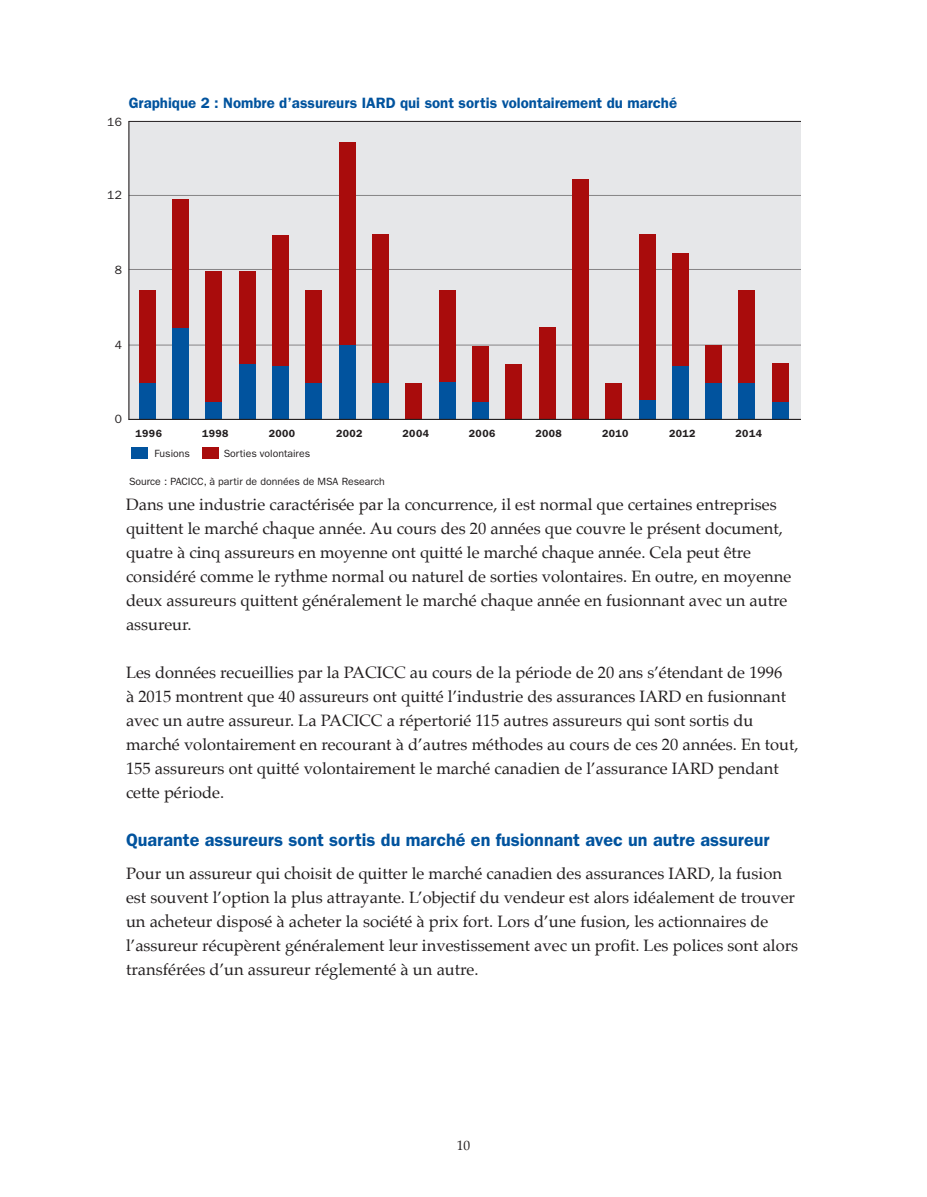
<style>
.page{position:relative;width:927px;height:1197px;background:#fff}
.page>*{position:absolute;margin:0;border:0;box-sizing:border-box;transform-origin:0 0}
.t1{font:600 18px "ITC Franklin Gothic Std";color:#01539e}
.t2{font:16.5px/24px "Palatino";color:#231f20}
.t3{font:600 15px "ITC Franklin Gothic Std";color:#01539e}
.t4{font:13.5px "Palatino";color:#231f20}
.t5{font:12px "ITC Franklin Gothic Std";color:#231f20}
.t6{font:10.5px "ITC Franklin Gothic Std";color:#231f20}
.t7{font:600 10.5px "ITC Franklin Gothic Std";letter-spacing:.04em;color:#231f20}
</style>
<div class="page">
<div style="left:129px;top:122px;width:672px;height:297px;background:#e6e7e9"></div>
<hr style="left:128px;top:121px;width:1px;height:299px;background:#231f20">
<hr style="left:129px;top:345px;width:672px;height:1px;background:#231f20">
<hr style="left:129px;top:269px;width:672px;height:1px;background:#231f20">
<hr style="left:129px;top:195px;width:672px;height:1px;background:#231f20">
<hr style="left:129px;top:121px;width:672px;height:1px;background:#231f20">
<div style="left:139px;top:382px;width:16px;height:37px;background:#01539e"></div>
<div style="left:173px;top:327px;width:16px;height:92px;background:#01539e"></div>
<div style="left:206px;top:401px;width:16px;height:18px;background:#01539e"></div>
<div style="left:239px;top:364px;width:16px;height:55px;background:#01539e"></div>
<div style="left:273px;top:365px;width:16px;height:54px;background:#01539e"></div>
<div style="left:306px;top:382px;width:16px;height:37px;background:#01539e"></div>
<div style="left:339px;top:345px;width:16px;height:74px;background:#01539e"></div>
<div style="left:372px;top:383px;width:17px;height:36px;background:#01539e"></div>
<div style="left:472px;top:401px;width:17px;height:18px;background:#01539e"></div>
<div style="left:639px;top:400px;width:16px;height:19px;background:#01539e"></div>
<div style="left:672px;top:365px;width:16px;height:54px;background:#01539e"></div>
<div style="left:706px;top:382px;width:16px;height:37px;background:#01539e"></div>
<div style="left:739px;top:383px;width:16px;height:36px;background:#01539e"></div>
<div style="left:772px;top:402px;width:16px;height:17px;background:#01539e"></div>
<div style="left:772px;top:363px;width:16px;height:39px;background:#a90c0c"></div>
<div style="left:739px;top:291px;width:16px;height:92px;background:#a90c0c"></div>
<div style="left:706px;top:346px;width:16px;height:37px;background:#a90c0c"></div>
<div style="left:672px;top:253px;width:16px;height:112px;background:#a90c0c"></div>
<div style="left:639px;top:235px;width:16px;height:165px;background:#a90c0c"></div>
<div style="left:606px;top:383px;width:16px;height:36px;background:#a90c0c"></div>
<div style="left:572px;top:179px;width:17px;height:240px;background:#a90c0c"></div>
<div style="left:539px;top:327px;width:16px;height:92px;background:#a90c0c"></div>
<div style="left:506px;top:364px;width:16px;height:55px;background:#a90c0c"></div>
<div style="left:472px;top:346px;width:17px;height:55px;background:#a90c0c"></div>
<div style="left:439px;top:290px;width:16px;height:93px;background:#a90c0c"></div>
<div style="left:439px;top:383px;width:16px;height:36px;background:#01539e"></div>
<div style="left:406px;top:383px;width:16px;height:36px;background:#a90c0c"></div>
<div style="left:372px;top:234px;width:17px;height:149px;background:#a90c0c"></div>
<div style="left:339px;top:143px;width:16px;height:202px;background:#a90c0c"></div>
<div style="left:306px;top:290px;width:16px;height:93px;background:#a90c0c"></div>
<div style="left:273px;top:235px;width:16px;height:130px;background:#a90c0c"></div>
<div style="left:239px;top:272px;width:16px;height:92px;background:#a90c0c"></div>
<div style="left:206px;top:271px;width:16px;height:131px;background:#a90c0c"></div>
<div style="left:173px;top:199px;width:16px;height:129px;background:#a90c0c"></div>
<div style="left:139px;top:291px;width:16px;height:92px;background:#a90c0c"></div>
<hr style="left:129px;top:419px;width:672px;height:1px;background:#231f20">
<div style="left:131px;top:448px;width:17px;height:11px;background:#01539e"></div>
<div style="left:203px;top:448px;width:16px;height:11px;background:#a90c0c"></div>
<p class="t3" style="left:129px;top:94px;width:550px">Graphique 2 : Nombre d’assureurs IARD qui sont sortis volontairement du marché</p>
<p class="t5" style="left:107px;top:116px;width:16px">16</p>
<p class="t5" style="left:107px;top:188px;width:16px">12</p>
<p class="t5" style="left:115px;top:263px;width:9px">8</p>
<p class="t5" style="left:115px;top:338px;width:9px">4</p>
<p class="t5" style="left:115px;top:412px;width:9px">0</p>
<p class="t7" style="left:136px;top:427px;width:28px">1996</p>
<p class="t7" style="left:202px;top:427px;width:28px">1998</p>
<p class="t7" style="left:269px;top:427px;width:28px">2000</p>
<p class="t7" style="left:336px;top:427px;width:28px">2002</p>
<p class="t7" style="left:403px;top:427px;width:28px">2004</p>
<p class="t7" style="left:469px;top:427px;width:28px">2006</p>
<p class="t7" style="left:536px;top:427px;width:28px">2008</p>
<p class="t7" style="left:602px;top:427px;width:28px">2010</p>
<p class="t7" style="left:669px;top:427px;width:28px">2012</p>
<p class="t7" style="left:736px;top:427px;width:28px">2014</p>
<p class="t6" style="left:155px;top:447px;width:37px">Fusions</p>
<p class="t6" style="left:224px;top:447px;width:88px">Sorties volontaires</p>
<p class="t6" style="left:129px;top:475px;width:257px">Source : PACICC, à partir de données de MSA Research</p>
<p class="t2" style="left:126px;top:492px;width:667px">Dans une industrie caractérisée par la concurrence, il est normal que certaines entreprises quittent le marché chaque année. Au cours des 20 années que couvre le présent document, quatre à cinq assureurs en moyenne ont quitté le marché chaque année. Cela peut être considéré comme le rythme normal ou naturel de sorties volontaires. En outre, en moyenne deux assureurs quittent généralement le marché chaque année en fusionnant avec un autre assureur.</p>
<p class="t2" style="left:126px;top:660px;width:674px">Les données recueillies par la PACICC au cours de la période de 20 ans s’étendant de 1996<br>à 2015 montrent que 40 assureurs ont quitté l’industrie des assurances IARD en fusionnant avec un autre assureur. La PACICC a répertorié 115 autres assureurs qui sont sortis du marché volontairement en recourant à d’autres méthodes au cours de ces 20 années. En tout, 155 assureurs ont quitté volontairement le marché canadien de l’assurance IARD pendant cette période.</p>
<p class="t1" style="left:126px;top:829px;width:645px">Quarante assureurs sont sortis du marché en fusionnant avec un autre assureur</p>
<p class="t2" style="left:126px;top:861px;width:674px">Pour un assureur qui choisit de quitter le marché canadien des assurances IARD, la fusion est souvent l’option la plus attrayante. L’objectif du vendeur est alors idéalement de trouver un acheteur disposé à acheter la société à prix fort. Lors d’une fusion, les actionnaires de l’assureur récupèrent généralement leur investissement avec un profit. Les polices sont alors transférées d’un assureur réglementé à un autre.</p>
<p class="t4" style="left:457px;top:1134px;width:15px">10</p>
</div>
